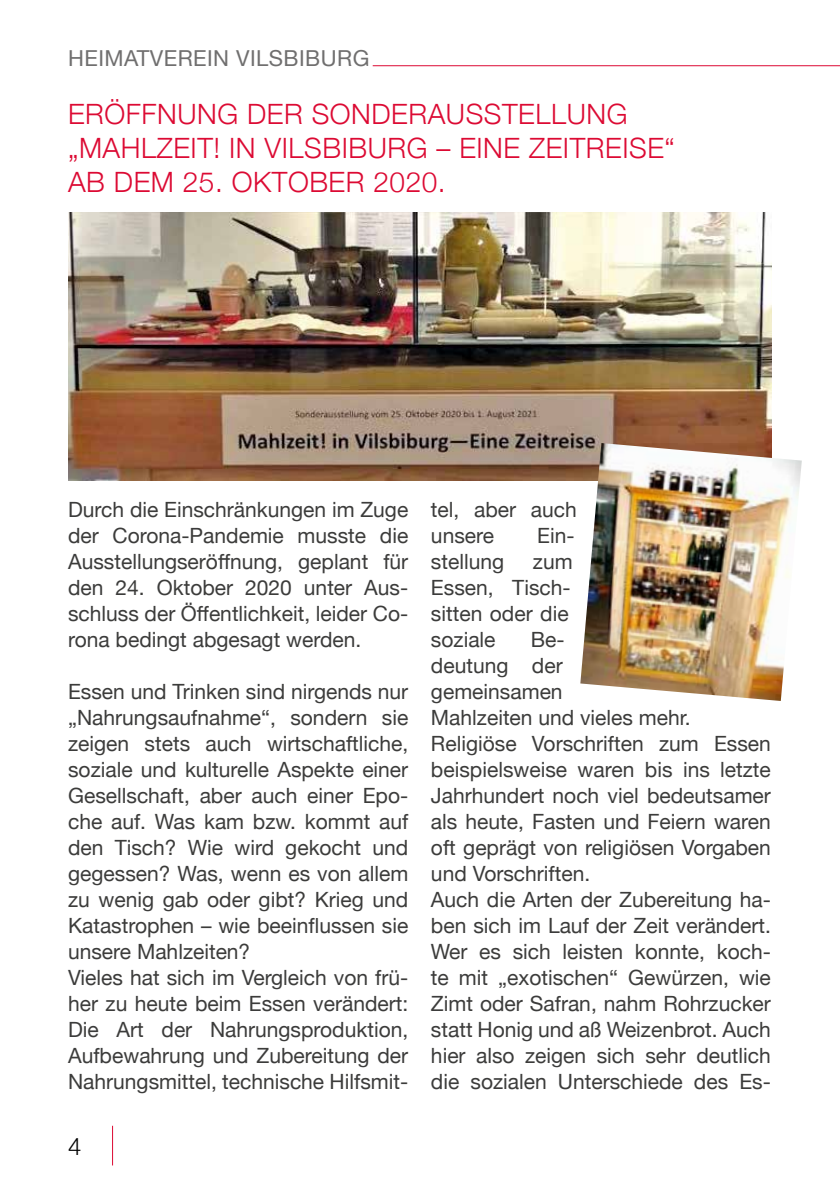
<style>
.page{position:relative;width:840px;height:1191px;background:#fff}
.page>*{position:absolute;margin:0;border:0;box-sizing:border-box;transform-origin:0 0}
.t1{font:300 28px/34px "Helvetica Neue";letter-spacing:.02em;color:#dc0a33}
.t2{font:300 24px "Helvetica Neue";color:#000}
.t3{font:22px "Helvetica Neue";letter-spacing:.02em;color:#706f6f}
.t4{font:21px/26px "Helvetica Neue";color:#3c3c3b}
</style>
<div class="page">
<hr style="left:112px;top:1125px;width:1px;height:40px;background:#dc0a33">
<hr style="left:372px;top:65px;width:467px;height:1px;background:#dc0a33">
<img style="left:69px;top:213px;width:702px;height:267px">
<img style="left:580px;top:443px;width:221px;height:258px">
<p class="t3" style="left:68px;top:42px;width:302px">HEIMATVEREIN VILSBIBURG</p>
<h1 class="t1" style="left:68px;top:94px;width:608px">ERÖFFNUNG DER SONDERAUSSTELLUNG „MAHLZEIT! IN VILSBIBURG – EINE ZEITREISE“<br>AB DEM 25. OKTOBER 2020.</h1>
<p class="t4" style="left:68px;top:498px;width:341px;text-align:justify">Durch die Einschränkungen im Zuge der Corona-Pandemie musste die Ausstellungseröffnung, geplant für den 24. Oktober 2020 unter Aus&shy;schluss der Öffentlichkeit, leider Co&shy;rona bedingt abgesagt werden.</p>
<p class="t4" style="left:68px;top:680px;width:341px">Essen und Trinken sind nirgends nur „Nahrungsaufnahme“, sondern sie zeigen stets auch wirtschaftliche, soziale und kulturelle Aspekte einer Gesellschaft, aber auch einer Epo&shy;che auf. Was kam bzw. kommt auf den Tisch? Wie wird gekocht und gegessen? Was, wenn es von allem zu wenig gab oder gibt? Krieg und Katastrophen – wie beeinflussen sie unsere Mahlzeiten?<br>Vieles hat sich im Vergleich von frü&shy;her zu heute beim Essen verändert:<br>Die Art der Nahrungsproduktion, Aufbewahrung und Zubereitung der Nahrungsmittel, technische Hilfsmit-</p>
<p class="t2" style="left:68px;top:1126px;width:15px">4</p>
<p class="t4" style="left:431px;top:498px;width:147px">tel, aber auch unsere</p>
<p class="t4" style="left:537px;top:524px;width:39px">Ein-</p>
<p class="t4" style="left:431px;top:550px;width:75px">stellung</p>
<p class="t4" style="left:431px;top:550px;width:143px;text-indent:102px">zum<br>Essen, Tisch&shy;sitten oder die soziale</p>
<p class="t4" style="left:431px;top:628px;width:341px;text-indent:100px">Be-<br>deutung der<br>gemeinsamen<br>Mahlzeiten und vieles mehr.<br>Religiöse Vorschriften zum Essen beispielsweise waren bis ins letzte<br>Jahrhundert noch viel bedeutsamer als heute, Fasten und Feiern waren oft geprägt von religiösen Vorgaben und Vorschriften.<br>Auch die Arten der Zubereitung ha&shy;ben sich im Lauf der Zeit verändert.<br>Wer es sich leisten konnte, koch&shy;te mit „exotischen“ Gewürzen, wie<br>Zimt oder Safran, nahm Rohrzucker statt Honig und aß Weizenbrot. Auch hier also zeigen sich sehr deutlich die sozialen Unterschiede des Es-</p>
</div>
